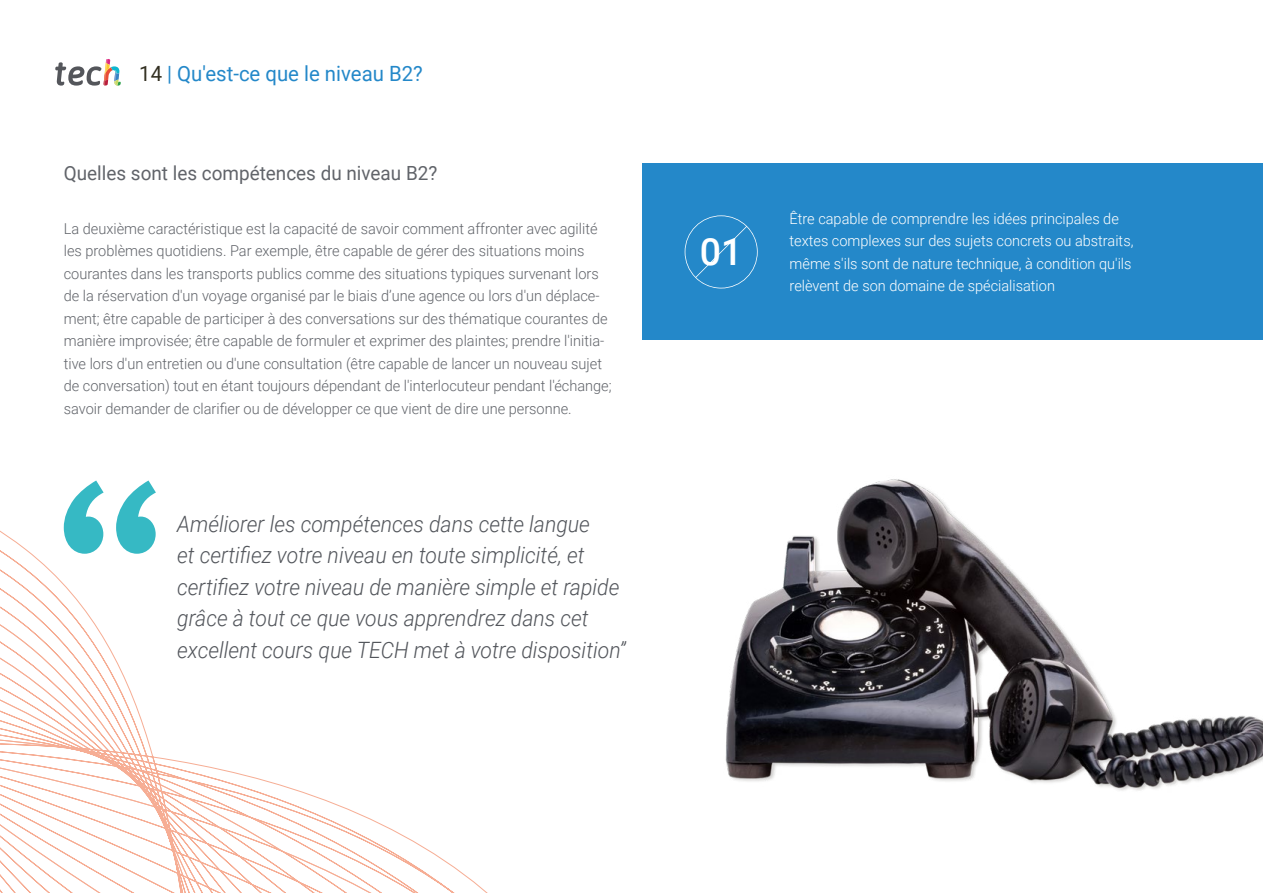
<style>
.page{position:relative;width:1263px;height:893px;background:#fff}
.page>*{position:absolute;margin:0;border:0;box-sizing:border-box;transform-origin:0 0}
.t1{font:500 37.5px "Roboto";color:#fff}
.t2{font:italic 300 22.5px/31.5px "Roboto";color:#52555b;scale:.94 1}
.t3{font:21px "Roboto";color:#2488c9}
.t4{font:19.5px "Roboto";color:#61646a}
.t5{font:300 15px/22.5px "Roboto";color:#61646a}
.t6{font:300 15px/22.5px "Roboto";color:#fff}
.s1{color:#312e20}
</style>
<div class="page">
<svg style="left:55px;top:59px;width:66px;height:27px"></svg>
<svg style="left:0;top:524px;width:488px;height:369px"></svg>
<div style="left:642px;top:164px;width:621px;height:176px;background:#2488c9"></div>
<svg style="left:685px;top:215px;width:73px;height:73px"></svg>
<img style="left:725px;top:479px;width:538px;height:312px">
<svg style="left:64px;top:480px;width:92px;height:74px"></svg>
<h3 class="t3" style="left:139px;top:59px;width:285px"><span class="s1">14</span> | Qu'est-ce que le niveau B2?</h3>
<h3 class="t4" style="left:64px;top:160px;width:375px">Quelles sont les compétences du niveau B2?</h3>
<p class="t5" style="left:64px;top:217px;width:549px">La deuxième caractéristique est la capacité de savoir comment affronter avec agilité les problèmes quotidiens. Par exemple, être capable de gérer des situations moins courantes dans les transports publics comme des situations typiques survenant lors de la réservation d'un voyage organisé par le biais d’une agence ou lors d'un déplace&shy;ment; être capable de participer à des conversations sur des thématique courantes de manière improvisée; être capable de formuler et exprimer des plaintes; prendre l'initia&shy;tive lors d'un entretien ou d'une consultation (être capable de lancer un nouveau sujet de conversation) tout en étant toujours dépendant de l'interlocuteur pendant l'échange; savoir demander de clarifier ou de développer ce que vient de dire une personne.</p>
<p class="t2" style="left:177px;top:507px;width:479px">Améliorer les compétences dans cette langue<br>et certifiez votre niveau en toute simplicité, et certifiez votre niveau de manière simple et rapide grâce à tout ce que vous apprendrez dans cet excellent cours que TECH met à votre disposition”</p>
<h1 class="t1" style="left:700px;top:225px;width:44px">01</h1>
<p class="t6" style="left:789px;top:207px;width:345px">Être capable de comprendre les idées principales de textes complexes sur des sujets concrets ou abstraits, même s'ils sont de nature technique, à condition qu'ils relèvent de son domaine de spécialisation</p>
</div>
